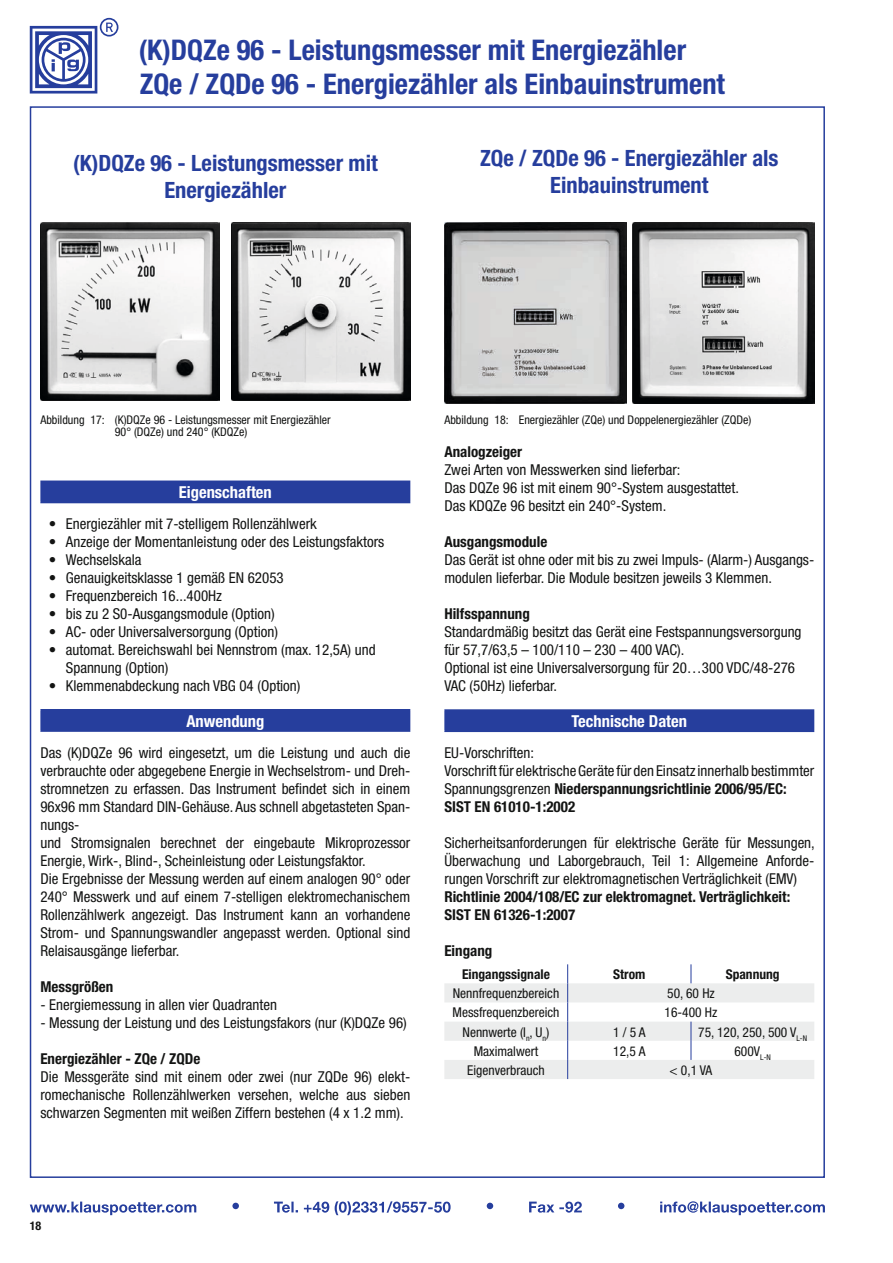
<style>
.page{position:relative;width:893px;height:1263px;background:#fff}
.page>*{position:absolute;margin:0;border:0;box-sizing:border-box;transform-origin:0 0}
.t1{font:700 condensed 28.5px "Helvetica Neue";color:#263e9d}
.t2{font:700 condensed 22.5px/27px "Helvetica Neue";color:#263e9d;text-align:center}
.t3{font:700 condensed 16.5px "Helvetica Neue";color:#fff}
.t4{font:condensed 15px/18px "Helvetica Neue";color:#131413}
.t5{font:700 condensed 15px/18px "Helvetica Neue";color:#131413}
.t6{font:condensed 13.5px "Helvetica Neue";color:#131413}
.t7{font:700 condensed 13.5px "Helvetica Neue";color:#131413}
.t8{font:condensed 12px/12px "Helvetica Neue";color:#131413}
.t9{font:700 condensed 12px "Helvetica Neue";color:#131413}
.s1{font-weight:700}
</style>
<div class="page">
<svg style="left:30px;top:18px;width:88px;height:76px"></svg>
<svg style="left:30px;top:1201px;width:166px;height:14px"></svg>
<svg style="left:660px;top:1201px;width:165px;height:14px"></svg>
<svg style="left:274px;top:1201px;width:177px;height:14px"></svg>
<svg style="left:529px;top:1201px;width:53px;height:11px"></svg>
<div style="left:232px;top:1203px;width:7px;height:6px;background:#263e9d;border-radius:50%"></div>
<svg style="left:487px;top:1203px;width:6px;height:6px"></svg>
<svg style="left:618px;top:1203px;width:6px;height:6px"></svg>
<div style="left:41px;top:481px;width:369px;height:21px;background:#263e9d"></div>
<hr style="left:40px;top:480px;width:370px;height:2px;background:#263e9d">
<hr style="left:40px;top:482px;width:2px;height:20px;background:#263e9d">
<hr style="left:40px;top:502px;width:370px;height:1px;background:#263e9d">
<div style="left:41px;top:710px;width:369px;height:21px;background:#263e9d"></div>
<hr style="left:40px;top:709px;width:370px;height:1px;background:#263e9d">
<hr style="left:40px;top:710px;width:2px;height:20px;background:#263e9d">
<hr style="left:40px;top:730px;width:370px;height:2px;background:#263e9d">
<div style="left:445px;top:710px;width:369px;height:21px;background:#263e9d"></div>
<hr style="left:444px;top:709px;width:370px;height:2px;background:#263e9d">
<svg style="left:444px;top:711px;width:1px;height:19px"></svg>
<hr style="left:444px;top:730px;width:370px;height:2px;background:#263e9d">
<svg style="left:444px;top:964px;width:370px;height:115px"></svg>
<img style="left:40px;top:222px;width:179px;height:178px">
<img style="left:232px;top:222px;width:178px;height:179px">
<img style="left:444px;top:222px;width:183px;height:182px">
<img style="left:632px;top:222px;width:182px;height:182px">
<h1 class="t1" style="left:139px;top:33px;width:549px">(K)DQZe 96 - Leistungsmesser mit Energiezähler</h1>
<h1 class="t1" style="left:140px;top:66px;width:587px">ZQe / ZQDe 96 - Energiezähler als Einbauinstrument</h1>
<h2 class="t2" style="left:73px;top:149px;width:306px">(K)DQZe 96 - Leistungsmesser mit<br>Energiezähler</h2>
<h2 class="t2" style="left:480px;top:144px;width:300px">ZQe / ZQDe 96 - Energiezähler als<br>Einbauinstrument</h2>
<p class="t8" style="left:115px;top:413px;width:217px;text-indent:-74px">Abbildung 17: (K)DQZe 96 - Leistungsmesser mit Energiezähler<br>90° (DQZe) und 240° (KDQZe)</p>
<p class="t8" style="left:444px;top:413px;width:309px">Abbildung 18: Energiezähler (ZQe) und Doppelenergiezähler (ZQDe)</p>
<p class="t3" style="left:179px;top:482px;width:94px">Eigenschaften</p>
<p class="t4" style="left:49px;top:515px;width:269px">• Energiezähler mit 7-stelligem Rollenzählwerk</p>
<p class="t4" style="left:49px;top:533px;width:337px">• Anzeige der Momentanleistung oder des Leistungsfaktors</p>
<p class="t4" style="left:49px;top:551px;width:94px">• Wechselskala</p>
<p class="t4" style="left:49px;top:569px;width:236px">• Genauigkeitsklasse 1 gemäß EN 62053</p>
<p class="t4" style="left:49px;top:587px;width:175px">• Frequenzbereich 16...400Hz</p>
<p class="t4" style="left:49px;top:605px;width:227px">• bis zu 2 S0-Ausgangsmodule (Option)</p>
<p class="t4" style="left:49px;top:623px;width:231px">• AC- oder Universalversorgung (Option)</p>
<p class="t4" style="left:66px;top:641px;width:311px;text-indent:-17px">• automat. Bereichswahl bei Nennstrom (max. 12,5A) und<br>Spannung (Option)</p>
<p class="t4" style="left:49px;top:677px;width:253px">• Klemmenabdeckung nach VBG 04 (Option)</p>
<p class="t3" style="left:186px;top:711px;width:79px">Anwendung</p>
<p class="t4" style="left:40px;top:743px;width:371px">Das (K)DQZe 96 wird eingesetzt, um die Leistung und auch die verbrauchte oder abgegebene Energie in Wechselstrom- und Dreh&shy;stromnetzen zu erfassen. Das Instrument befindet sich in einem 96x96 mm Standard DIN-Gehäuse. Aus schnell abgetasteten Span&shy;nungs-<br>und Stromsignalen berechnet der eingebaute Mikroprozessor Energie, Wirk-, Blind-, Scheinleistung oder Leistungsfaktor.<br>Die Ergebnisse der Messung werden auf einem analogen 90° oder 240° Messwerk und auf einem 7-stelligen elektromechanischem Rollenzählwerk angezeigt. Das Instrument kann an vorhandene Strom- und Spannungswandler angepasst werden. Optional sind Relaisausgänge lieferbar.</p>
<p class="t5" style="left:40px;top:977px;width:75px">Messgrößen</p>
<p class="t4" style="left:40px;top:995px;width:238px">- Energiemessung in allen vier Quadranten</p>
<p class="t4" style="left:40px;top:1013px;width:368px">- Messung der Leistung und des Leistungsfakors (nur (K)DQZe 96)</p>
<p class="t5" style="left:40px;top:1049px;width:161px">Energiezähler - ZQe / ZQDe</p>
<p class="t4" style="left:40px;top:1067px;width:371px;text-align:justify">Die Messgeräte sind mit einem oder zwei (nur ZQDe 96) elekt&shy;romechanische Rollenzählwerken versehen, welche aus sieben schwarzen Segmenten mit weißen Ziffern bestehen (4 x 1.2 mm).</p>
<p class="t5" style="left:444px;top:443px;width:79px">Analogzeiger</p>
<p class="t4" style="left:444px;top:461px;width:296px">Zwei Arten von Messwerken sind lieferbar:<br>Das DQZe 96 ist mit einem 90°-System ausgestattet.<br>Das KDQZe 96 besitzt ein 240°-System.</p>
<p class="t5" style="left:444px;top:533px;width:104px">Ausgangsmodule</p>
<p class="t4" style="left:444px;top:551px;width:371px">Das Gerät ist ohne oder mit bis zu zwei Impuls- (Alarm-) Ausgangs&shy;modulen lieferbar. Die Module besitzen jeweils 3 Klemmen.</p>
<p class="t5" style="left:444px;top:605px;width:87px">Hilfsspannung</p>
<p class="t4" style="left:444px;top:623px;width:359px">Standardmäßig besitzt das Gerät eine Festspannungsversorgung für 57,7/63,5 – 100/110 – 230 – 400 VAC).<br>Optional ist eine Universalversorgung für 20…300 VDC/48-276<br>VAC (50Hz) lieferbar.</p>
<p class="t3" style="left:572px;top:711px;width:117px">Technische Daten</p>
<p class="t4" style="left:444px;top:743px;width:371px">EU-Vorschriften:<br>Vorschrift für elektrische Geräte für den Einsatz innerhalb bestimmter Spannungsgrenzen <span class="s1">Niederspannungsrichtlinie 2006/95/EC:<br>SIST EN 61010-1:2002</span></p>
<p class="t4" style="left:444px;top:833px;width:372px;text-align:justify">Sicherheitsanforderungen für elektrische Geräte für Messungen, Überwachung und Laborgebrauch, Teil 1: Allgemeine Anforde&shy;rungen Vorschrift zur elektromagnetischen Verträglichkeit (EMV)</p>
<p class="t5" style="left:444px;top:887px;width:347px">Richtlinie 2004/108/EC zur elektromagnet. Verträglichkeit:<br>SIST EN 61326-1:2007</p>
<p class="t5" style="left:444px;top:941px;width:50px">Eingang</p>
<p class="t7" style="left:462px;top:966px;width:89px">Eingangssignale</p>
<p class="t7" style="left:613px;top:966px;width:34px">Strom</p>
<p class="t7" style="left:726px;top:966px;width:55px">Spannung</p>
<p class="t6" style="left:453px;top:986px;width:108px">Nennfrequenzbereich</p>
<p class="t6" style="left:667px;top:986px;width:49px">50, 60 Hz</p>
<p class="t6" style="left:453px;top:1005px;width:108px">Messfrequenzbereich</p>
<p class="t6" style="left:665px;top:1005px;width:54px">16-400 Hz</p>
<p class="t6" style="left:462px;top:1024px;width:88px">Nennwerte (I<sub>n</sub>, U<sub>n</sub>)</p>
<p class="t6" style="left:613px;top:1024px;width:34px">1 / 5 A</p>
<p class="t6" style="left:698px;top:1024px;width:110px">75, 120, 250, 500 V<sub>L-N</sub></p>
<p class="t6" style="left:474px;top:1043px;width:66px">Maximalwert</p>
<p class="t6" style="left:613px;top:1043px;width:34px">12,5 A</p>
<p class="t6" style="left:734px;top:1043px;width:38px">600V<sub>L-N</sub></p>
<p class="t6" style="left:467px;top:1062px;width:79px">Eigenverbrauch</p>
<p class="t6" style="left:670px;top:1062px;width:44px">&lt; 0,1 VA</p>
<p class="t9" style="left:30px;top:1218px;width:13px">18</p>
</div>
